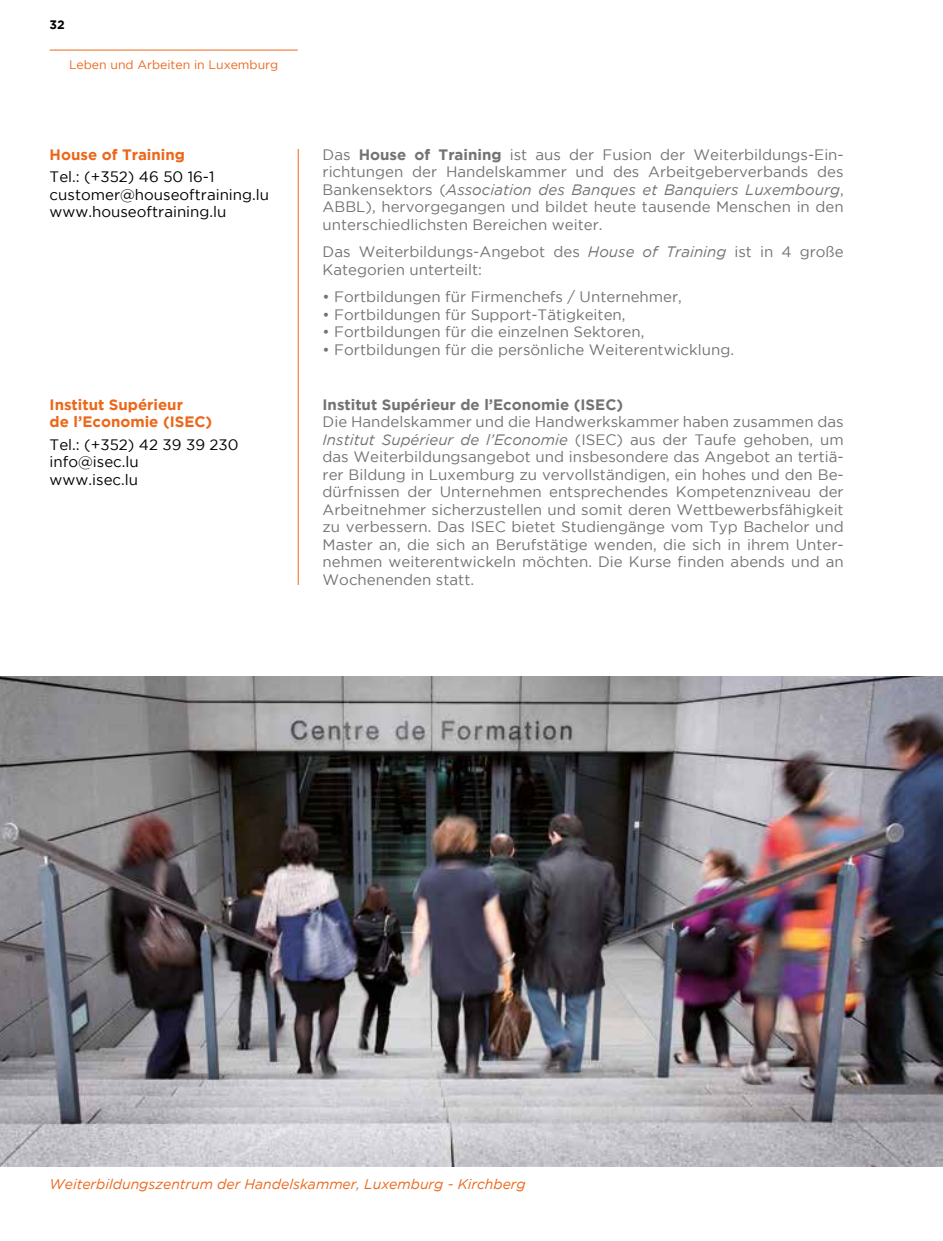
<style>
.page{position:relative;width:943px;height:1241px;background:#fff}
.page>*{position:absolute;margin:0;border:0;box-sizing:border-box;transform-origin:0 0}
.t1{font:15.05px/17.5px "Gotham";color:#747373;text-align:justify}
.t2{font:15.05px/17.5px "Gotham";color:#000}
.t3{font:700 15.05px/17.5px "Gotham";color:#ec671a}
.t4{font:700 15.05px "Gotham";color:#747373}
.t5{font:italic 14px "Gotham";color:#ec671a}
.t6{font:12.25px "Gotham";color:#ec671a}
.t7{font:700 12.25px "Gotham";color:#000}
.s1{font-weight:700}
.s2{font-style:italic}
</style>
<div class="page">
<hr style="left:50px;top:50px;width:248px;height:1px;background:#ec671a">
<hr style="left:298px;top:149px;width:1px;height:435px;background:#ec671a">
<img style="left:0;top:676px;width:943px;height:489px">
<p class="t7" style="left:50px;top:18px;width:17px">32</p>
<p class="t6" style="left:69px;top:57px;width:211px">Leben und Arbeiten in Luxemburg</p>
<p class="t3" style="left:50px;top:145px;width:137px">House of Training</p>
<p class="t2" style="left:50px;top:168px;width:221px">Tel.: (+352) 46 50 16-1 customer@houseoftraining.lu www.houseoftraining.lu</p>
<p class="t3" style="left:50px;top:395px;width:164px">Institut Supérieur<br>de l’Economie (ISEC)</p>
<p class="t2" style="left:50px;top:435px;width:190px">Tel.: (+352) 42 39 39 230 info@isec.lu<br>www.isec.lu</p>
<p class="t1" style="left:322px;top:146px;width:522px">Das <span class="s1">House of Training</span> ist aus der Fusion der Weiterbildungs-Ein&shy;richtungen der Handelskammer und des Arbeitgeberverbands des Bankensektors (<span class="s2">Association des Banques et Banquiers Luxembourg</span>, ABBL), hervorgegangen und bildet heute tausende Menschen in den unterschiedlichsten Bereichen weiter.</p>
<p class="t1" style="left:322px;top:243px;width:522px">Das Weiterbildungs-Angebot des <span class="s2">House of Training</span> ist in 4 große<br>Kategorien unterteilt:</p>
<p class="t1" style="left:322px;top:288px;width:361px">• Fortbildungen für Firmenchefs / Unternehmer,</p>
<p class="t1" style="left:322px;top:305px;width:304px">• Fortbildungen für Support-Tätigkeiten,</p>
<p class="t1" style="left:322px;top:323px;width:323px">• Fortbildungen für die einzelnen Sektoren,</p>
<p class="t1" style="left:322px;top:340px;width:413px">• Fortbildungen für die persönliche Weiterentwicklung.</p>
<p class="t4" style="left:322px;top:395px;width:302px">Institut Supérieur de l’Economie (ISEC)</p>
<p class="t1" style="left:322px;top:413px;width:522px">Die Handelskammer und die Handwerkskammer haben zusammen das <span class="s2">Institut Supérieur de l’Economie</span> (ISEC) aus der Taufe gehoben, um das Weiterbildungsangebot und insbesondere das Angebot an tertiä&shy;rer Bildung in Luxemburg zu vervollständigen, ein hohes und den Be&shy;dürfnissen der Unternehmen entsprechendes Kompetenzniveau der Arbeitnehmer sicherzustellen und somit deren Wettbewerbsfähigkeit zu verbessern. Das ISEC bietet Studiengänge vom Typ Bachelor und Master an, die sich an Berufstätige wenden, die sich in ihrem Unter&shy;nehmen weiterentwickeln möchten. Die Kurse finden abends und an Wochenenden statt.</p>
<p class="t5" style="left:50px;top:1175px;width:477px">Weiterbildungszentrum der Handelskammer, Luxemburg - Kirchberg</p>
</div>
